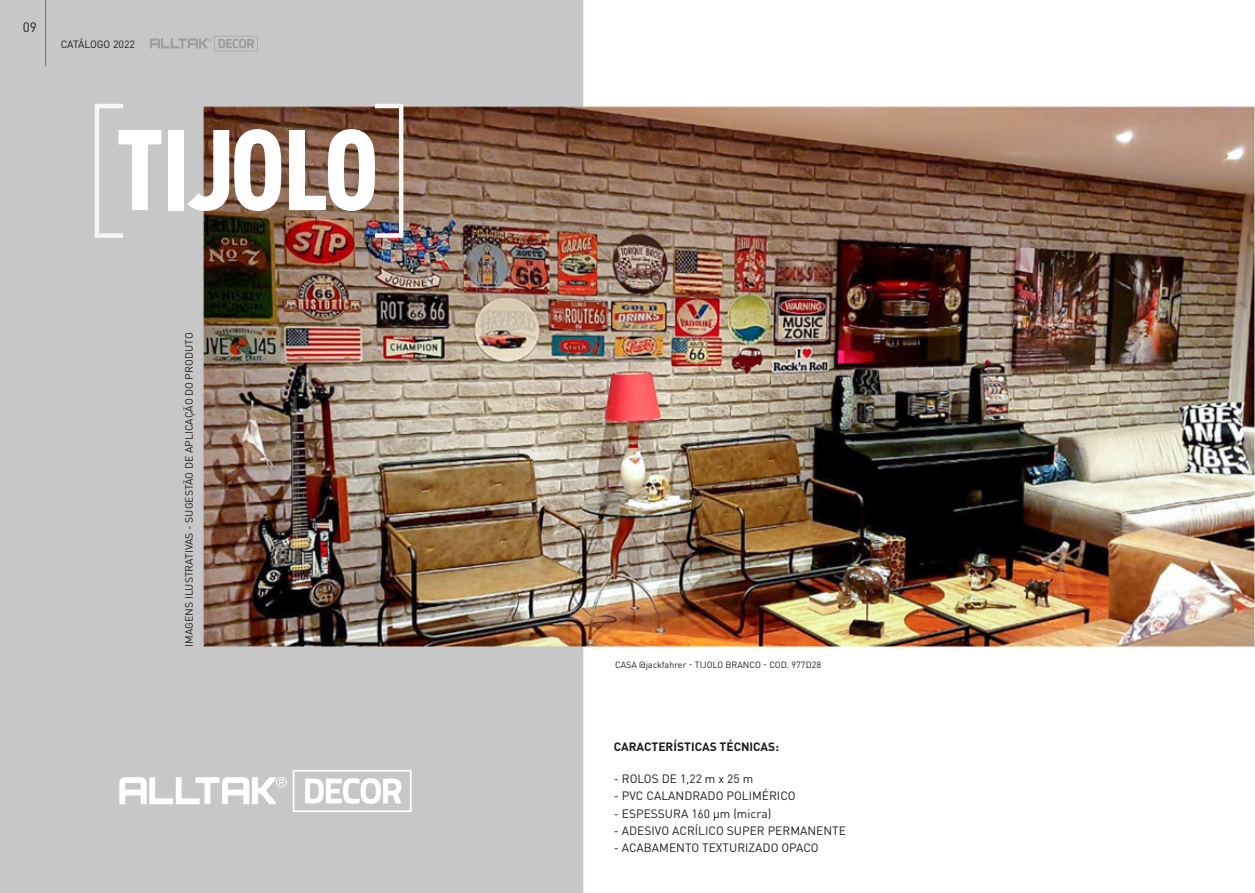
<style>
.page{position:relative;width:1255px;height:893px;background:#fff}
.page>*{position:absolute;margin:0;border:0;box-sizing:border-box;transform-origin:0 0}
.t1{font:900 condensed 112.5px "DIN Pro";letter-spacing:-.02em;color:#fff}
.t2{font:13.5px "DIN Pro";color:#1d1d1b}
.t3{font:12px "DIN Pro";color:#1d1d1b}
.t4{font:700 12px "DIN Pro";color:#1d1d1b}
.t5{font:10.5px "DIN Pro";color:#1d1d1b}
.t6{font:9px "DIN Pro";color:#1d1d1b}
</style>
<div class="page">
<img style="left:0;top:0;width:1255px;height:893px">
<svg style="left:150px;top:36px;width:108px;height:15px;background:#b8b8b8"></svg>
<hr style="left:45px;top:0;width:1px;height:66px;background:#7c7a7f">
<svg style="left:119px;top:777px;width:168px;height:27px"></svg>
<svg style="left:293px;top:770px;width:119px;height:42px"></svg>
<div style="left:95px;top:104px;width:30px;height:134px;border:4px solid #f6f6f6"></div>
<div style="left:373px;top:104px;width:30px;height:134px;border:4px solid #f6f6f6"></div>
<p class="t2" style="left:23px;top:17px;width:16px">09</p>
<p class="t5" style="left:61px;top:36px;width:76px">CATÁLOGO 2022</p>
<h1 class="t1" style="left:116px;top:83px;width:264px">TIJOLO</h1>
<p class="t5" style="left:181px;top:647px;width:316px;rotate:-90deg">IMAGENS ILUSTRATIVAS - SUGESTÃO DE APLICAÇÃO DO PRODUTO</p>
<p class="t6" style="left:615px;top:658px;width:208px">CASA @jackfahrer - TIJOLO BRANCO - COD. 977D28</p>
<p class="t4" style="left:614px;top:737px;width:167px">CARACTERÍSTICAS TÉCNICAS:</p>
<p class="t3" style="left:614px;top:769px;width:141px">- ROLOS DE 1,22 m x 25 m</p>
<p class="t3" style="left:614px;top:786px;width:183px">- PVC CALANDRADO POLIMÉRICO</p>
<p class="t3" style="left:614px;top:804px;width:159px">- ESPESSURA 160 µm (micra)</p>
<p class="t3" style="left:614px;top:821px;width:234px">- ADESIVO ACRÍLICO SUPER PERMANENTE</p>
<p class="t3" style="left:614px;top:839px;width:206px">- ACABAMENTO TEXTURIZADO OPACO</p>
</div>
